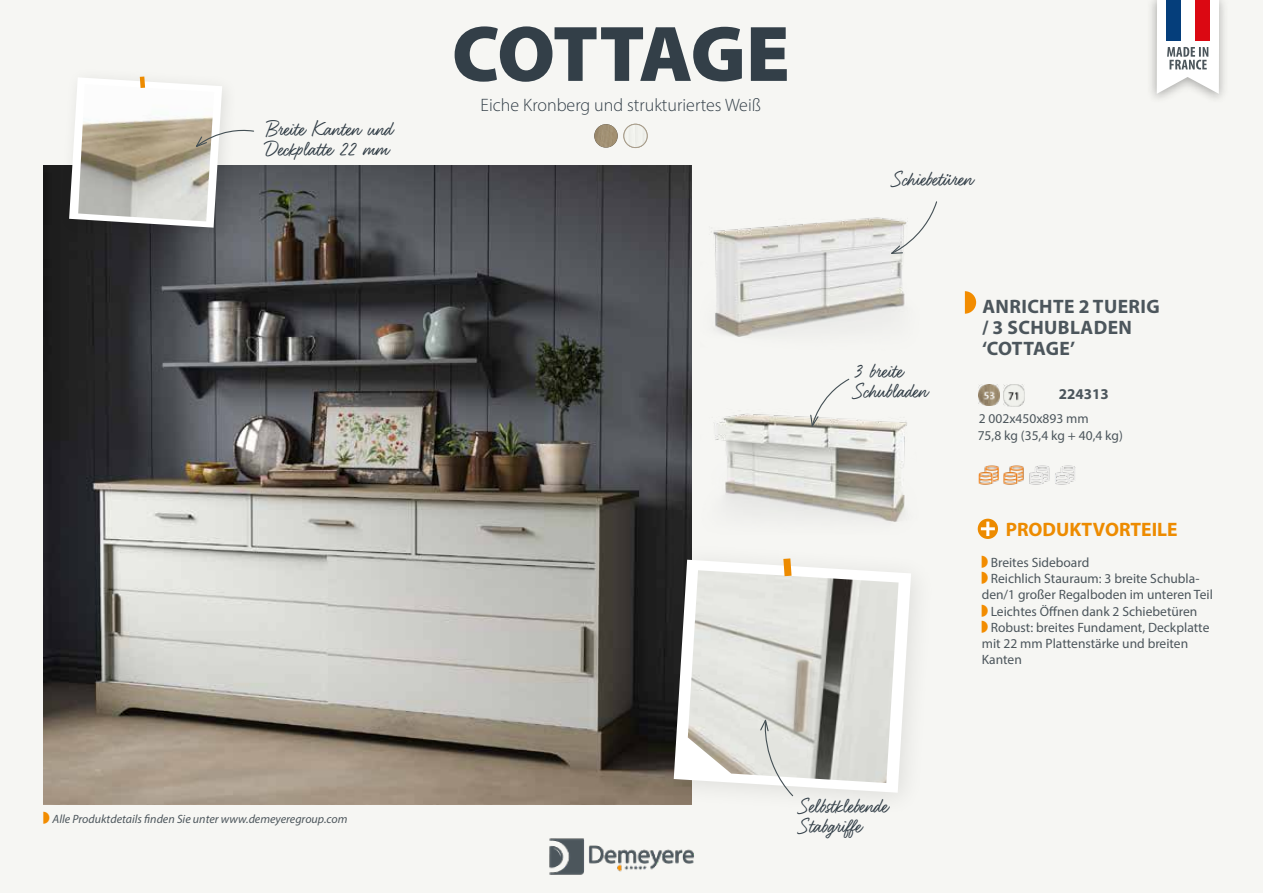
<style>
.page{position:relative;width:1263px;height:893px;background:#f6f6f3}
.page>*{position:absolute;margin:0;border:0;box-sizing:border-box;transform-origin:0 0}
.t1{font:900 79.5px "Myriad Pro";letter-spacing:-.03em;color:#333f48}
.t2{font:22.5px/19.4px "Felt That W01";color:#333f48}
.t3{font:700 19.5px/21px "Myriad Pro";letter-spacing:.02em;color:#4c565c}
.t4{font:700 19.5px "Myriad Pro";color:#ed8b00}
.t5{font:300 18px "Myriad Pro";color:#333f48}
.t6{font:700 15px "Myriad Pro";color:#4c565c}
.t7{font:13.5px/16.2px "Myriad Pro";color:#4c565c}
.t8{font:italic 12px "Myriad Pro";color:#4c565c}
.s1{color:#f28c00}
</style>
<div class="page">
<svg style="left:965px;top:291px;width:11px;height:23px"></svg>
<img style="left:979px;top:384px;width:21px;height:21px">
<img style="left:44px;top:166px;width:648px;height:638px">
<img style="left:711px;top:217px;width:194px;height:120px">
<img style="left:714px;top:413px;width:193px;height:109px">
<img style="left:979px;top:465px;width:96px;height:20px">
<img style="left:1003px;top:385px;width:21px;height:21px">
<img style="left:594px;top:124px;width:24px;height:24px;border-radius:12px">
<img style="left:549px;top:838px;width:145px;height:37px">
<div style="left:655px;top:541px;width:281px;height:277px;background:#000;opacity:.1"></div>
<svg style="left:674px;top:560px;width:237px;height:233px"></svg>
<img style="left:688px;top:570px;width:210px;height:213px">
<svg style="left:783px;top:558px;width:8px;height:18px"></svg>
<svg style="left:1157px;top:0;width:62px;height:94px"></svg>
<div style="left:1166px;top:0;width:14px;height:41px;background:#053e7b"></div>
<div style="left:1180px;top:0;width:15px;height:41px;background:#fff"></div>
<div style="left:1195px;top:0;width:15px;height:41px;background:#db0812"></div>
<svg style="left:809px;top:378px;width:41px;height:51px"></svg>
<svg style="left:759px;top:717px;width:35px;height:80px"></svg>
<div style="left:57px;top:66px;width:182px;height:178px;background:#000;opacity:.1"></div>
<svg style="left:69px;top:77px;width:186px;height:151px"></svg>
<svg style="left:889px;top:201px;width:48px;height:54px"></svg>
<svg style="left:978px;top:519px;width:20px;height:20px"></svg>
<svg style="left:981px;top:522px;width:14px;height:14px"></svg>
<img style="left:624px;top:124px;width:23px;height:24px;border-radius:12px">
<div style="left:624px;top:124px;width:23px;height:24px;border:1px solid #a89d8b;border-radius:50%"></div>
<h2 class="t2" style="left:265px;top:120px;width:128px">Breite Kanten und<br>Deckplatte 22 mm</h2>
<p class="t8" style="left:44px;top:811px;width:305px"><span class="s1">●</span> Alle Produktdetails finden Sie unter www.demeyeregroup.com</p>
<h1 class="t1" style="left:452px;top:1px;width:339px">COTTAGE</h1>
<h3 class="t5" style="left:481px;top:94px;width:282px">Eiche Kronberg und strukturiertes Weiß</h3>
<h2 class="t2" style="left:892px;top:169px;width:81px">Schiebetüren</h2>
<h2 class="t2" style="left:853px;top:362px;width:74px">3 breite<br>Schubladen</h2>
<h3 class="t3" style="left:982px;top:295px;width:179px">ANRICHTE 2 TUERIG / 3 SCHUBLADEN ‘COTTAGE’</h3>
<p class="t6" style="left:1059px;top:384px;width:51px">224313</p>
<p class="t7" style="left:978px;top:410px;width:147px">2 002x450x893 mm<br>75,8 kg (35,4 kg + 40,4 kg)</p>
<h3 class="t4" style="left:1006px;top:516px;width:173px">PRODUKTVORTEILE</h3>
<p class="t7" style="left:982px;top:554px;width:109px"><span class="s1">●</span> Breites Sideboard</p>
<p class="t7" style="left:982px;top:570px;width:233px"><span class="s1">●</span> Reichlich Stauraum: 3 breite Schubla&shy;den/1 großer Regalboden im unteren Teil</p>
<p class="t7" style="left:982px;top:603px;width:217px"><span class="s1">●</span> Leichtes Öffnen dank 2 Schiebetüren</p>
<p class="t7" style="left:982px;top:619px;width:229px"><span class="s1">●</span> Robust: breites Fundament, Deckplatte mit 22 mm Plattenstärke und breiten<br>Kanten</p>
<h2 class="t2" style="left:799px;top:796px;width:89px">Selbstklebende<br>Stabgriffe</h2>
</div>
